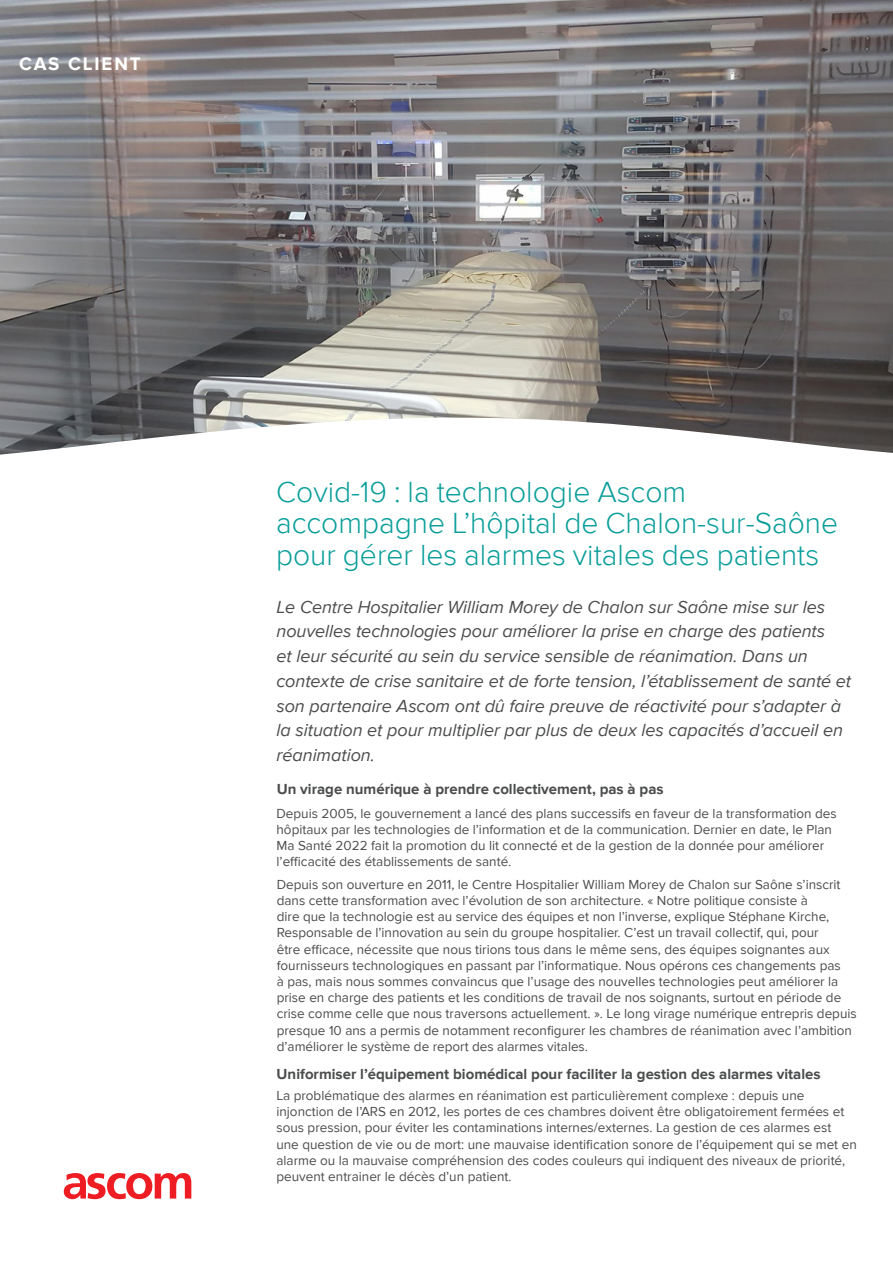
<style>
.page{position:relative;width:893px;height:1263px;background:#fff}
.page>*{position:absolute;margin:0;border:0;box-sizing:border-box;transform-origin:0 0}
.t1{font:300 30px/31.5px "Proxima Nova";color:#0a9e9a}
.CRS{font:700 18.75px "Proxima Nova";letter-spacing:.1em;color:#fff}
.Preamble_L2{font:italic 18px/24.8px "Proxima Nova";letter-spacing:-.005em;color:#4b4c4d}
.Subhead_Light_It{font:700 15px "Proxima Nova";color:#4b4c4d}
.Subhead_Light_It-2{font:13.5px/16.2px "Proxima Nova";color:#4b4c4d}
</style>
<div class="page">
<img style="left:0;top:0;width:893px;height:418px">
<svg style="left:0;top:418px;width:893px;height:37px"></svg>
<svg style="left:64px;top:1173px;width:127px;height:26px"></svg>
<p class="CRS" style="left:19px;top:53px;width:123px">CAS CLIENT</p>
<p class="t1" style="left:276px;top:476px;width:564px">Covid-19 : la technologie Ascom accompagne L’hôpital de Chalon-sur-Saône pour gérer les alarmes vitales des patients</p>
<p class="Preamble_L2" style="left:277px;top:595px;width:576px">Le Centre Hospitalier William Morey de Chalon sur Saône mise sur les nouvelles technologies pour améliorer la prise en charge des patients<br>et leur sécurité au sein du service sensible de réanimation. Dans un contexte de crise sanitaire et de forte tension, l’établissement de santé et son partenaire Ascom ont dû faire preuve de réactivité pour s’adapter à la situation et pour multiplier par plus de deux les capacités d’accueil en réanimation.</p>
<p class="Subhead_Light_It" style="left:277px;top:781px;width:388px">Un virage numérique à prendre collectivement, pas à pas</p>
<p class="Subhead_Light_It-2" style="left:277px;top:805px;width:562px">Depuis 2005, le gouvernement a lancé des plans successifs en faveur de la transformation des hôpitaux par les technologies de l’information et de la communication. Dernier en date, le Plan Ma Santé 2022 fait la promotion du lit connecté et de la gestion de la donnée pour améliorer l’efficacité des établissements de santé.</p>
<p class="Subhead_Light_It-2" style="left:277px;top:876px;width:581px">Depuis son ouverture en 2011, le Centre Hospitalier William Morey de Chalon sur Saône s’inscrit dans cette transformation avec l’évolution de son architecture. « Notre politique consiste à<br>dire que la technologie est au service des équipes et non l’inverse, explique Stéphane Kirche, Responsable de l’innovation au sein du groupe hospitalier. C’est un travail collectif, qui, pour<br>être efficace, nécessite que nous tirions tous dans le même sens, des équipes soignantes aux fournisseurs technologiques en passant par l’informatique. Nous opérons ces changements pas<br>à pas, mais nous sommes convaincus que l’usage des nouvelles technologies peut améliorer la prise en charge des patients et les conditions de travail de nos soignants, surtout en période de crise comme celle que nous traversons actuellement. ». Le long virage numérique entrepris depuis presque 10 ans a permis de notamment reconfigurer les chambres de réanimation avec l’ambition d’améliorer le système de report des alarmes vitales.</p>
<p class="Subhead_Light_It" style="left:277px;top:1065px;width:546px">Uniformiser l’équipement biomédical pour faciliter la gestion des alarmes vitales</p>
<p class="Subhead_Light_It-2" style="left:276px;top:1087px;width:582px">La problématique des alarmes en réanimation est particulièrement complexe : depuis une injonction de l’ARS en 2012, les portes de ces chambres doivent être obligatoirement fermées et sous pression, pour éviter les contaminations internes/externes. La gestion de ces alarmes est une question de vie ou de mort: une mauvaise identification sonore de l’équipement qui se met en alarme ou la mauvaise compréhension des codes couleurs qui indiquent des niveaux de priorité, peuvent entrainer le décès d’un patient.</p>
</div>
